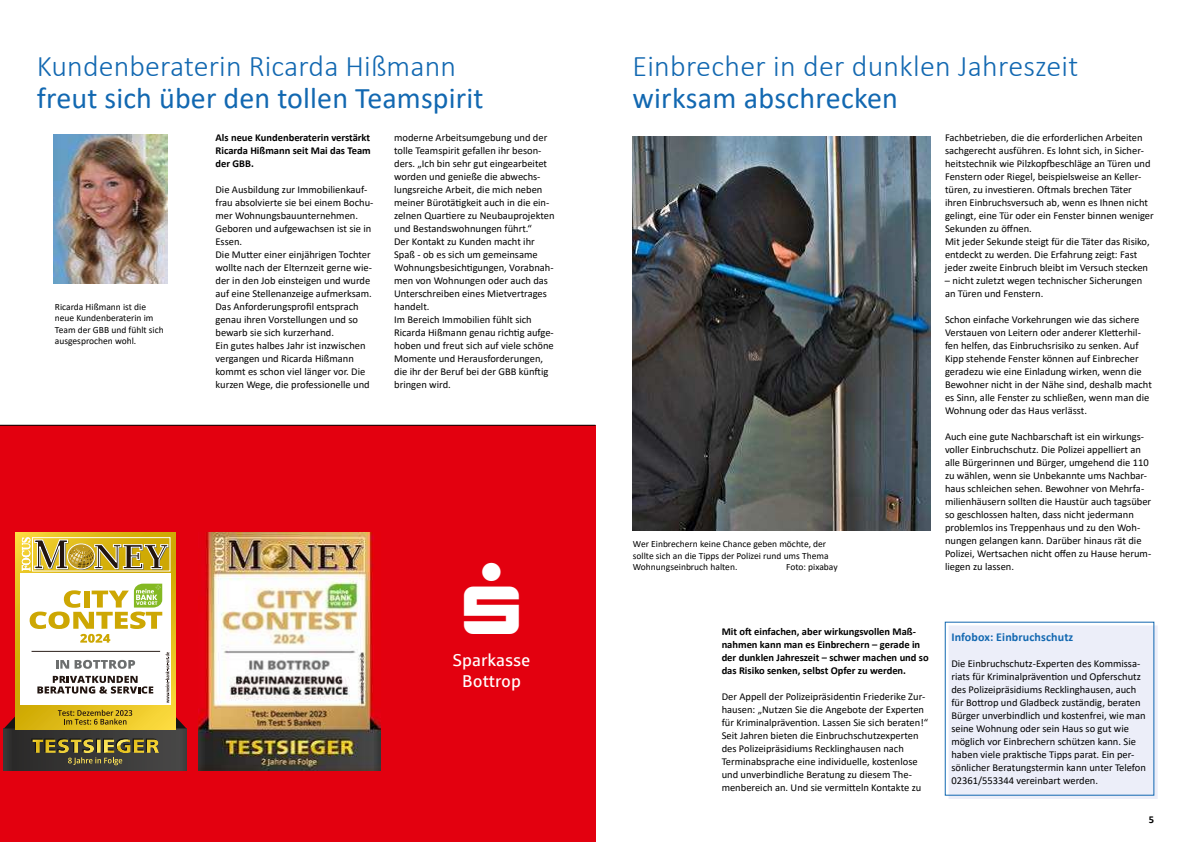
<style>
.page{position:relative;width:1191px;height:842px;background:#fff}
.page>*{position:absolute;margin:0;border:0;box-sizing:border-box;transform-origin:0 0}
.t1{font:300 30px "Calibri";letter-spacing:.005em;color:#1268b1}
.t2{font:30px "Calibri";letter-spacing:.005em;color:#1268b1}
.t3{font:17.2px/20.6px "Sparkasse Rg";color:#fff;text-align:center}
.t4{font:700 12px "Calibri";letter-spacing:.01em;color:#1268b1}
.t5{font:10.5px/13px "Calibri";color:#000}
.t6{font:700 10.5px/13px "Calibri";color:#000}
.t7{font:9.5px/11.5px "Calibri";color:#000}
</style>
<div class="page">
<div style="left:948px;top:625px;width:209px;height:174px;background:#eceef9"></div>
<div style="left:0;top:425px;width:595px;height:417px;background:#e3000f"></div>
<div style="left:4px;top:728px;width:182px;height:43px;background:linear-gradient(to right,#2b2929,#484746)"></div>
<svg style="left:176px;top:717px;width:10px;height:11px"></svg>
<svg style="left:4px;top:716px;width:11px;height:12px"></svg>
<svg style="left:15px;top:532px;width:161px;height:197px;background:#e4c228"></svg>
<div style="left:21px;top:574px;width:150px;height:131px;background:#fff"></div>
<svg style="left:22px;top:537px;width:149px;height:35px;background:#c1aa50"></svg>
<svg style="left:166px;top:652px;width:4px;height:51px"></svg>
<svg style="left:37px;top:676px;width:116px;height:18px"></svg>
<svg style="left:56px;top:660px;width:13px;height:9px"></svg>
<svg style="left:75px;top:660px;width:60px;height:9px"></svg>
<svg style="left:30px;top:584px;width:132px;height:59px"></svg>
<svg style="left:58px;top:710px;width:74px;height:15px"></svg>
<hr style="left:32px;top:651px;width:128px;height:1px;background:#221510">
<svg style="left:31px;top:738px;width:128px;height:27px;background:#665d34"></svg>
<img style="left:198px;top:532px;width:182px;height:239px">
<hr style="left:0;top:425px;width:595px;height:1px;background:#000">
<img style="left:632px;top:137px;width:298px;height:394px">
<img style="left:54px;top:134px;width:113px;height:150px">
<h1 class="t1" style="left:37px;top:54px;width:421px">Kundenberaterin Ricarda Hißmann</h1>
<h1 class="t2" style="left:37px;top:78px;width:448px">freut sich über den tollen Teamspirit</h1>
<p class="t7" style="left:55px;top:301px;width:110px">Ricarda Hißmann ist die neue Kundenberaterin im<br>Team der GBB und fühlt sich ausgesprochen wohl.</p>
<p class="t6" style="left:215px;top:131px;width:157px;text-align:justify">Als neue Kundenberaterin verstärkt Ricarda Hißmann seit Mai das Team der GBB.</p>
<p class="t5" style="left:215px;top:183px;width:159px">Die Ausbildung zur Immobilienkauf&shy;frau absolvierte sie bei einem Bochu&shy;mer Wohnungsbauunternehmen.<br>Geboren und aufgewachsen ist sie in Essen.<br>Die Mu琀琀er einer einjährigen Tochter wollte nach der Elternzeit gerne wie&shy;der in den Job einsteigen und wurde auf eine Stellenanzeige aufmerksam.<br>Das Anforderungspro昀椀l entsprach genau ihren Vorstellungen und so bewarb sie sich kurzerhand.<br>Ein gutes halbes Jahr ist inzwischen vergangen und Ricarda Hißmann kommt es schon viel länger vor. Die kurzen Wege, die professionelle und</p>
<p class="t5" style="left:394px;top:131px;width:162px">moderne Arbeitsumgebung und der tolle Teamspirit gefallen ihr beson&shy;ders. „Ich bin sehr gut eingearbeitet worden und genieße die abwechs&shy;lungsreiche Arbeit, die mich neben meiner Bürotä琀椀gkeit auch in die ein&shy;zelnen Quar琀椀ere zu Neubauprojekten und Bestandswohnungen führt.“<br>Der Kontakt zu Kunden macht ihr<br>Spaß - ob es sich um gemeinsame<br>Wohnungsbesich琀椀gungen, Vorabnah&shy;men von Wohnungen oder auch das<br>Unterschreiben eines Mietvertrages handelt.<br>Im Bereich Immobilien fühlt sich<br>Ricarda Hißmann genau rich琀椀g aufge&shy;hoben und freut sich auf viele schöne<br>Momente und Herausforderungen, die ihr der Beruf bei der GBB kün昀琀ig bringen wird.</p>
<h2 class="t3" style="left:453px;top:651px;width:79px">Sparkasse<br>Bottrop</h2>
<h1 class="t1" style="left:632px;top:54px;width:447px">Einbrecher in der dunklen Jahreszeit</h1>
<h1 class="t2" style="left:632px;top:87px;width:267px">wirksam abschrecken</h1>
<p class="t7" style="left:633px;top:538px;width:197px">Wer Einbrechern keine Chance geben möchte, der sollte sich an die Tipps der Polizei rund ums Thema<br>Wohnungseinbruch halten.</p>
<p class="t7" style="left:786px;top:561px;width:53px">Foto: pixabay</p>
<p class="t5" style="left:945px;top:131px;width:210px">Fachbetrieben, die die erforderlichen Arbeiten sachgerecht ausführen. Es lohnt sich, in Sicher&shy;heitstechnik wie Pilzkop昀戀eschläge an Türen und Fenstern oder Riegel, beispielsweise an Keller&shy;türen, zu inves琀椀eren. O昀琀mals brechen Täter ihren Einbruchsversuch ab, wenn es Ihnen nicht gelingt, eine Tür oder ein Fenster binnen weniger Sekunden zu ö昀昀nen.<br>Mit jeder Sekunde steigt für die Täter das Risiko, entdeckt zu werden. Die Erfahrung zeigt: Fast jeder zweite Einbruch bleibt im Versuch stecken</p>
<p class="t5" style="left:945px;top:274px;width:199px">– nicht zuletzt wegen technischer Sicherungen an Türen und Fenstern.</p>
<p class="t5" style="left:945px;top:313px;width:208px">Schon einfache Vorkehrungen wie das sichere Verstauen von Leitern oder anderer Kle琀琀erhil&shy;fen helfen, das Einbruchsrisiko zu senken. Auf Kipp stehende Fenster können auf Einbrecher geradezu wie eine Einladung wirken, wenn die Bewohner nicht in der Nähe sind, deshalb macht es Sinn, alle Fenster zu schließen, wenn man die Wohnung oder das Haus verlässt.</p>
<p class="t5" style="left:945px;top:430px;width:208px">Auch eine gute Nachbarscha昀琀 ist ein wirkungs&shy;voller Einbruchschutz. Die Polizei appelliert an alle Bürgerinnen und Bürger, umgehend die 110 zu wählen, wenn sie Unbekannte ums Nachbar&shy;haus schleichen sehen. Bewohner von Mehrfa&shy;milienhäusern sollten die Haustür auch tagsüber so geschlossen halten, dass nicht jedermann problemlos ins Treppenhaus und zu den Woh&shy;nungen gelangen kann. Darüber hinaus rät die Polizei, Wertsachen nicht o昀昀en zu Hause herum&shy;liegen zu lassen.</p>
<p class="t6" style="left:721px;top:625px;width:209px">Mit o昀琀 einfachen, aber wirkungsvollen Maß&shy;nahmen kann man es Einbrechern – gerade in der dunklen Jahreszeit – schwer machen und so das Risiko senken, selbst Opfer zu werden.</p>
<p class="t5" style="left:721px;top:690px;width:208px">Der Appell der Polizeipräsiden琀椀n Friederike Zur&shy;hausen: „Nutzen Sie die Angebote der Experten für Kriminalpräven琀椀on. Lassen Sie sich beraten!“ Seit Jahren bieten die Einbruchschutzexperten des Polizeipräsidiums Recklinghausen nach Terminabsprache eine individuelle, kostenlose und unverbindliche Beratung zu diesem The&shy;menbereich an. Und sie vermi琀琀eln Kontakte zu</p>
<p class="t4" style="left:951px;top:629px;width:123px">Infobox: Einbruchschutz</p>
<p class="t5" style="left:951px;top:658px;width:196px">Die Einbruchschutz-Experten des Kommissa&shy;riats für Kriminalpräven琀椀on und Opferschutz des Polizeipräsidiums Recklinghausen, auch für Bo琀琀rop und Gladbeck zuständig, beraten Bürger unverbindlich und kostenfrei, wie man seine Wohnung oder sein Haus so gut wie möglich vor Einbrechern schützen kann. Sie haben viele prak琀椀sche Tipps parat. Ein per&shy;sönlicher Beratungstermin kann unter Telefon 02361/553344 vereinbart werden.</p>
<p class="t6" style="left:1148px;top:814px;width:7px">5</p>
</div>
